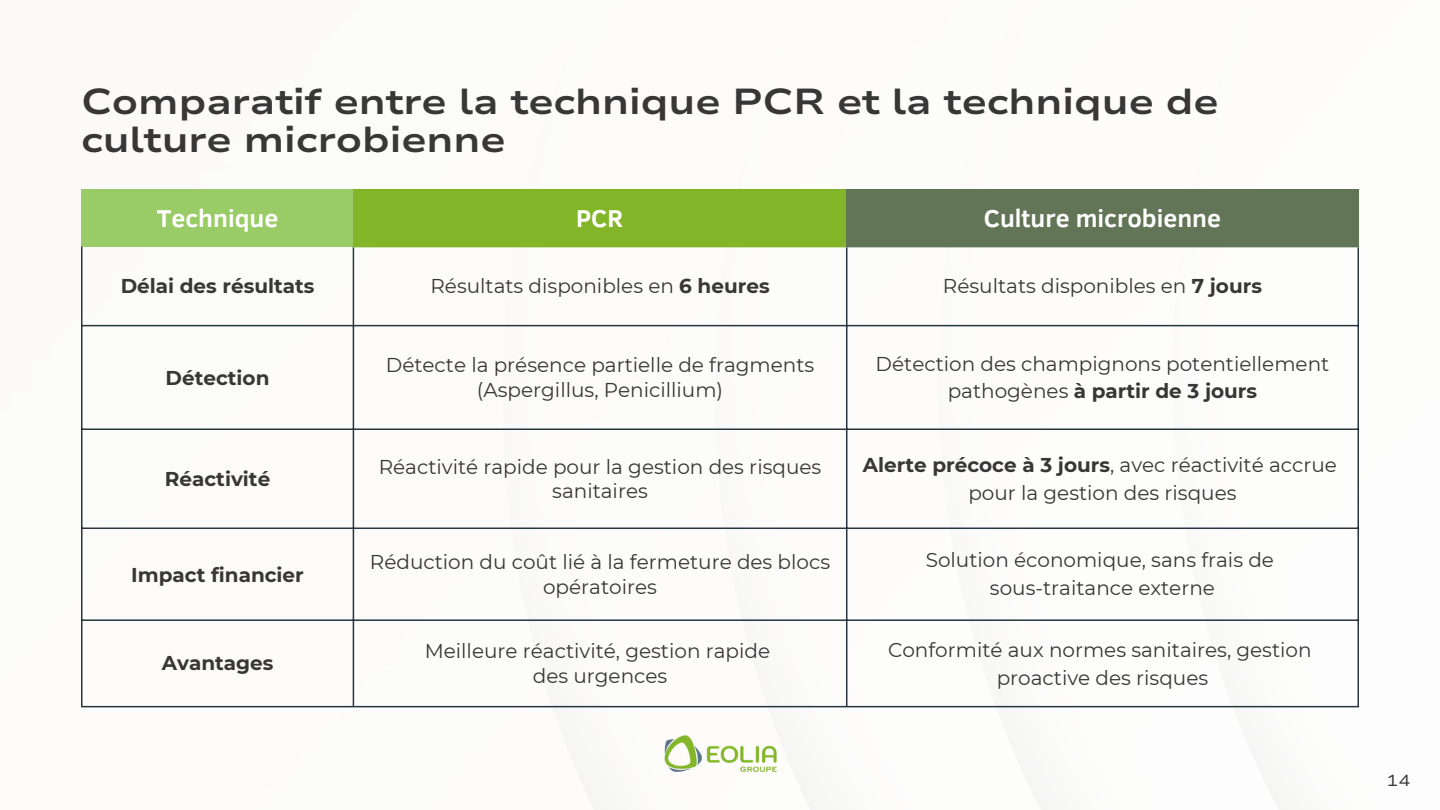
<style>
.page{position:relative;width:1440px;height:810px;background:#fff}
.page>*{position:absolute;margin:0;border:0;box-sizing:border-box;transform-origin:0 0}
.t1{font:700 36px/37.5px "Nunito Sans 10 pt Expanded";color:#373737}
.t2{font:700 25px "Clear Sans";color:#fff}
.t3{font:20px/24.8px "Montserrat";color:#373737;text-align:center}
.t4{font:700 20px "Montserrat";color:#373737}
.t5{font:16px "Nunito Sans 10 pt Expanded";color:#373737}
.s1{font-weight:700}
</style>
<div class="page">
<img style="left:81px;top:189px;width:1279px;height:621px">
<div style="left:82px;top:190px;width:272px;height:57px;background:#99cc67"></div>
<div style="left:353px;top:190px;width:494px;height:57px;background:#83b528"></div>
<div style="left:847px;top:190px;width:511px;height:57px;background:#637557"></div>
<hr style="left:81px;top:247px;width:1px;height:459px;background:#28353e">
<hr style="left:353px;top:247px;width:1px;height:459px;background:#28353e">
<hr style="left:846px;top:247px;width:1px;height:459px;background:#28353e">
<hr style="left:1358px;top:247px;width:1px;height:459px;background:#28353e">
<hr style="left:81px;top:325px;width:1278px;height:1px;background:#28353e">
<hr style="left:81px;top:429px;width:1278px;height:1px;background:#28353e">
<hr style="left:81px;top:528px;width:1278px;height:1px;background:#28353e">
<hr style="left:81px;top:619px;width:1278px;height:2px;background:#28353e">
<hr style="left:81px;top:706px;width:1278px;height:1px;background:#28353e">
<hr style="left:846px;top:191px;width:1px;height:55px;background:#637557">
<hr style="left:1358px;top:191px;width:1px;height:55px;background:#637557">
<hr style="left:846px;top:189px;width:513px;height:2px;background:#637557">
<hr style="left:846px;top:246px;width:513px;height:1px;background:#637557">
<hr style="left:353px;top:189px;width:493px;height:2px;background:#82b628">
<img style="left:664px;top:735px;width:112px;height:36px">
<h1 class="t1" style="left:81px;top:84px;width:1139px">Comparatif entre la technique PCR et la technique de culture microbienne</h1>
<p class="t2" style="left:157px;top:200px;width:123px">Technique</p>
<p class="t2" style="left:576px;top:200px;width:49px">PCR</p>
<p class="t2" style="left:984px;top:200px;width:239px">Culture microbienne</p>
<p class="t4" style="left:121px;top:274px;width:195px">Délai des résultats</p>
<p class="t3" style="left:430px;top:274px;width:341px">Résultats disponibles en <span class="s1">6 heures</span></p>
<p class="t3" style="left:943px;top:274px;width:321px">Résultats disponibles en <span class="s1">7 jours</span></p>
<p class="t4" style="left:166px;top:366px;width:105px">Détection</p>
<p class="t3" style="left:386px;top:353px;width:430px">Détecte la présence partielle de fragments (Aspergillus, Penicillium)</p>
<p class="t3" style="left:876px;top:350px;width:455px;line-height:27.8px">Détection des champignons potentiellement pathogènes <span class="s1">à partir de 3 jours</span></p>
<p class="t4" style="left:165px;top:467px;width:107px">Réactivité</p>
<p class="t3" style="left:379px;top:454px;width:444px">Réactivité rapide pour la gestion des risques sanitaires</p>
<p class="t3" style="left:863px;top:451px;width:476px;line-height:27.8px"><span class="s1">Alerte précoce à 3 jours</span>, avec réactivité accrue pour la gestion des risques</p>
<p class="t4" style="left:131px;top:562px;width:174px">Impact financier</p>
<p class="t3" style="left:370px;top:549px;width:462px">Réduction du coût lié à la fermeture des blocs opératoires</p>
<p class="t3" style="left:926px;top:546px;width:350px;line-height:27.8px">Solution économique, sans frais de sous-traitance externe</p>
<p class="t4" style="left:162px;top:651px;width:113px">Avantages</p>
<p class="t3" style="left:425px;top:639px;width:347px">Meilleure réactivité, gestion rapide des urgences</p>
<p class="t3" style="left:888px;top:636px;width:425px;line-height:27.8px">Conformité aux normes sanitaires, gestion proactive des risques</p>
<p class="t5" style="left:1387px;top:770px;width:25px">14</p>
</div>
